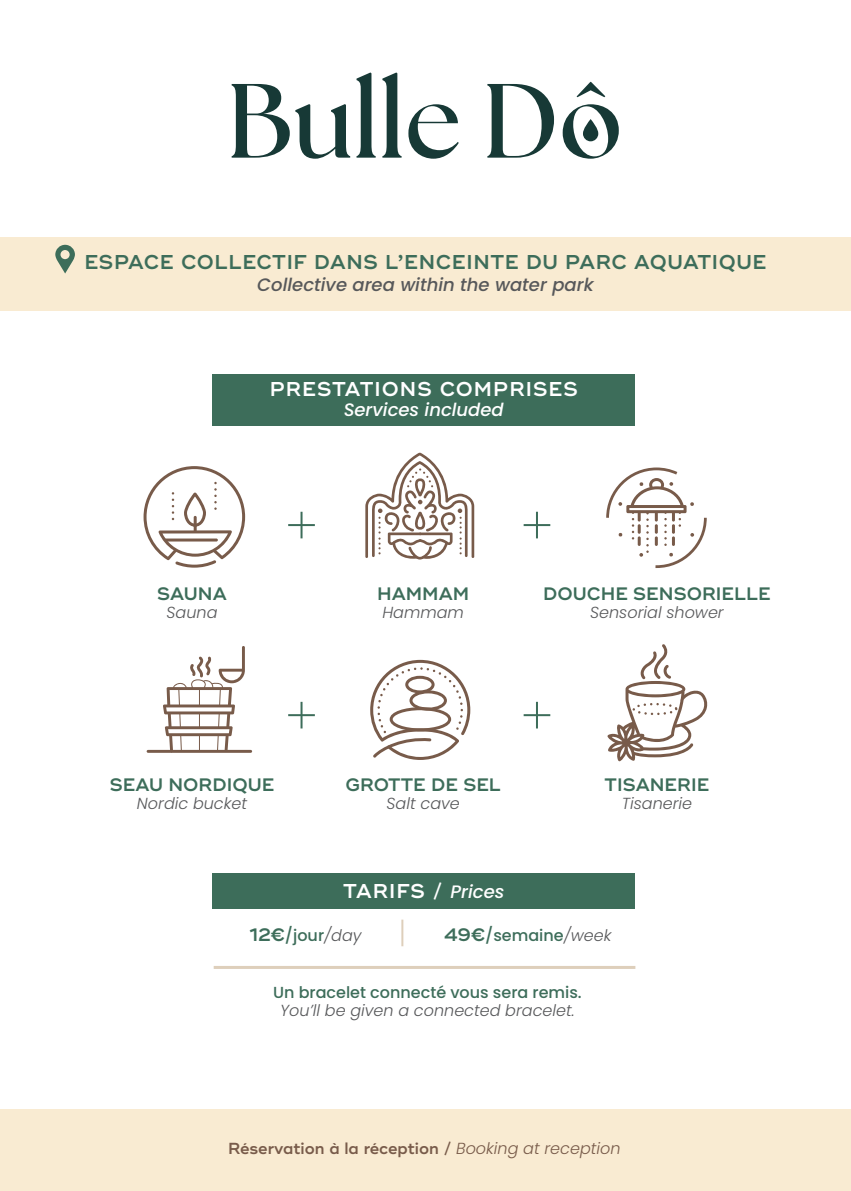
<style>
.page{position:relative;width:851px;height:1191px;background:#fff}
.page>*{position:absolute;margin:0;border:0;box-sizing:border-box;transform-origin:0 0}
.t1{font:600 20px "Ridley Grotesk";letter-spacing:.03em;color:#3d6d5a}
.t2{font:600 20px "Ridley Grotesk";letter-spacing:.05em;color:#fff}
.t3{font:600 18px "Ridley Grotesk";color:#3d6d5a}
.t4{font:italic 500 18px "Poppins";color:#57585a}
.t5{font:italic 500 18px "Poppins";color:#fff}
.t6{font:italic 300 16px "Poppins";color:#57585a}
.t7{font:500 16px "Poppins";color:#3d6d5a}
.t8{font:600 16px "Ridley Grotesk";color:#785b4a}
.s1{font-family:"Poppins";font-weight:500;font-style:italic;font-size:18px}
.s2{font-family:"Ridley Grotesk";font-weight:600;font-size:18px}
.s3{font-weight:300;font-style:italic;color:#57585a}
.s4{font-family:"Poppins";font-weight:300;font-style:italic}
</style>
<div class="page">
<div style="left:0;top:237px;width:850px;height:73px;background:#f9ebd2"></div>
<div style="left:0;top:1109px;width:850px;height:82px;background:#f9ebd2"></div>
<svg style="left:231px;top:84px;width:119px;height:75px"></svg>
<svg style="left:356px;top:72px;width:19px;height:86px"></svg>
<svg style="left:382px;top:72px;width:19px;height:86px"></svg>
<svg style="left:408px;top:104px;width:50px;height:55px"></svg>
<svg style="left:487px;top:84px;width:67px;height:74px"></svg>
<svg style="left:562px;top:82px;width:56px;height:77px"></svg>
<svg style="left:583px;top:119px;width:15px;height:22px"></svg>
<svg style="left:143px;top:466px;width:102px;height:101px"></svg>
<svg style="left:365px;top:453px;width:109px;height:106px"></svg>
<svg style="left:147px;top:646px;width:105px;height:107px"></svg>
<svg style="left:370px;top:660px;width:100px;height:100px"></svg>
<svg style="left:606px;top:467px;width:100px;height:101px"></svg>
<svg style="left:607px;top:644px;width:100px;height:117px"></svg>
<div style="left:213px;top:374px;width:421px;height:51px;background:#3d6d5a"></div>
<hr style="left:300px;top:512px;width:2px;height:26px;background:#3d6d5a">
<hr style="left:288px;top:524px;width:27px;height:2px;background:#3d6d5a">
<hr style="left:300px;top:702px;width:2px;height:26px;background:#3d6d5a">
<hr style="left:288px;top:714px;width:27px;height:2px;background:#3d6d5a">
<hr style="left:536px;top:512px;width:2px;height:26px;background:#3d6d5a">
<hr style="left:523px;top:524px;width:27px;height:2px;background:#3d6d5a">
<hr style="left:536px;top:702px;width:2px;height:26px;background:#3d6d5a">
<hr style="left:523px;top:714px;width:27px;height:2px;background:#3d6d5a">
<div style="left:213px;top:873px;width:421px;height:36px;background:#3d6d5a"></div>
<hr style="left:401px;top:919px;width:2px;height:27px;background:#decfbb">
<hr style="left:214px;top:966px;width:421px;height:3px;background:#decfbb">
<svg style="left:55px;top:245px;width:20px;height:28px"></svg>
<p class="t1" style="left:84px;top:250px;width:683px">ESPACE COLLECTIF DANS L’ENCEINTE DU PARC AQUATIQUE</p>
<p class="t4" style="left:257px;top:274px;width:338px">Collective area within the water park</p>
<p class="t2" style="left:270px;top:377px;width:309px">PRESTATIONS COMPRISES</p>
<p class="t5" style="left:343px;top:399px;width:162px">Services included</p>
<p class="t3" style="left:157px;top:583px;width:71px">SAUNA</p>
<p class="t6" style="left:166px;top:603px;width:52px">Sauna</p>
<p class="t3" style="left:377px;top:583px;width:94px">HAMMAM</p>
<p class="t6" style="left:382px;top:603px;width:83px">Hammam</p>
<p class="t3" style="left:543px;top:583px;width:229px">DOUCHE SENSORIELLE</p>
<p class="t6" style="left:590px;top:603px;width:135px">Sensorial shower</p>
<p class="t3" style="left:110px;top:774px;width:166px">SEAU NORDIQUE</p>
<p class="t6" style="left:137px;top:794px;width:112px">Nordic bucket</p>
<p class="t3" style="left:345px;top:774px;width:157px">GROTTE DE SEL</p>
<p class="t6" style="left:386px;top:794px;width:75px">Salt cave</p>
<p class="t2" style="left:343px;top:879px;width:163px">TARIFS / <span class="s1">Prices</span></p>
<p class="t3" style="left:604px;top:774px;width:106px">TISANERIE</p>
<p class="t6" style="left:621px;top:794px;width:72px">Tisanerie</p>
<p class="t7" style="left:249px;top:925px;width:114px"><span class="s2">12€</span>/jour<span class="s3">/day</span></p>
<p class="t7" style="left:444px;top:925px;width:168px"><span class="s2">49€</span>/semaine<span class="s3">/week</span></p>
<p class="t7" style="left:273px;top:983px;width:310px">Un bracelet connecté vous sera remis.</p>
<p class="t6" style="left:280px;top:1001px;width:296px">You’ll be given a connected bracelet.</p>
<p class="t8" style="left:228px;top:1138px;width:394px">Réservation à la réception / <span class="s4">Booking at reception</span></p>
</div>
